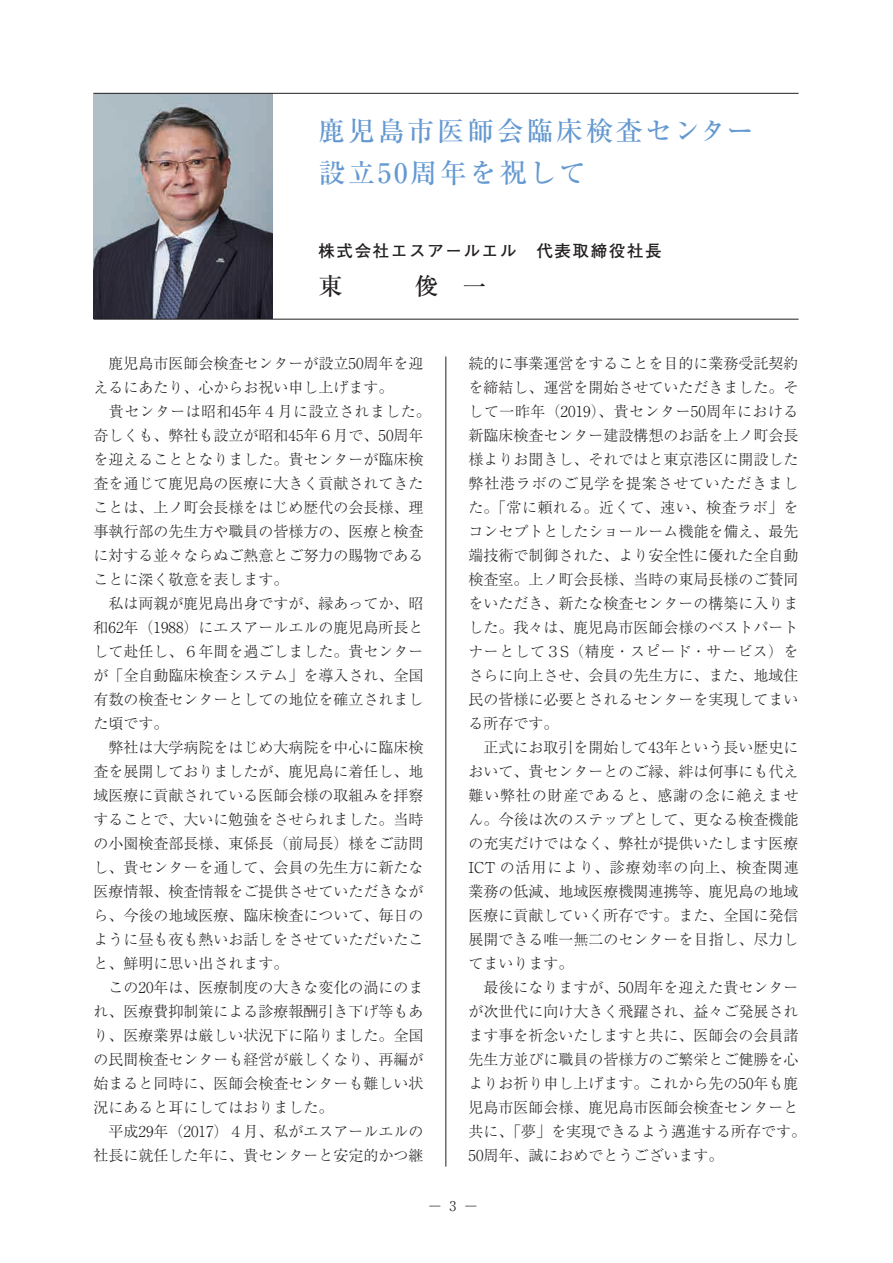
<style>
.page{position:relative;width:893px;height:1263px;background:#fff}
.page>*{position:absolute;margin:0;border:0;box-sizing:border-box;transform-origin:0 0}
.t1{font:500 27px/42px "Ryumin Pro";letter-spacing:.1em;color:#6599d1}
.t2{font:700 16.5px "Futo Go B101 Pro";letter-spacing:.1em;color:#231f20}
.t3{font:300 15px/24px "Ryumin Pro";color:#231f20}
.t4{font:300 13.5px "Ryumin Pro";color:#231f20;scale:1.5 1}
</style>
<div class="page">
<img style="left:94px;top:94px;width:178px;height:225px">
<hr style="left:446px;top:356px;width:1px;height:810px;background:#231f20">
<hr style="left:94px;top:319px;width:705px;height:1px;background:#231f20">
<hr style="left:94px;top:93px;width:705px;height:1px;background:#231f20">
<h1 class="t1" style="left:318px;top:108px;width:437px">鹿児島市医師会臨床検査センター設立50周年を祝して</h1>
<p class="t2" style="left:318px;top:237px;width:345px">株式会社エスアールエル　代表取締役社長</p>
<p class="t3" style="left:94px;top:350px;width:339px">　鹿児島市医師会検査センターが設立50周年を迎えるにあたり、心からお祝い申し上げます。<br>　貴センターは昭和45年４月に設立されました。奇しくも、弊社も設立が昭和45年６月で、50周年を迎えることとなりました。貴センターが臨床検査を通じて鹿児島の医療に大きく貢献されてきたことは、上ノ町会長様をはじめ歴代の会長様、理事執行部の先生方や職員の皆様方の、医療と検査に対する並々ならぬご熱意とご努力の賜物であることに深く敬意を表します。<br>　私は両親が鹿児島出身ですが、縁あってか、昭和62年（1988）にエスアールエルの鹿児島所長として赴任し、６年間を過ごしました。貴センターが「全自動臨床検査システム」を導入され、全国有数の検査センターとしての地位を確立されました頃です。<br>　弊社は大学病院をはじめ大病院を中心に臨床検査を展開しておりましたが、鹿児島に着任し、地域医療に貢献されている医師会様の取組みを拝察することで、大いに勉強をさせられました。当時の小園検査部長様、東係長（前局長）様をご訪問し、貴センターを通して、会員の先生方に新たな医療情報、検査情報をご提供させていただきながら、今後の地域医療、臨床検査について、毎日のように昼も夜も熱いお話しをさせていただいたこと、鮮明に思い出されます。<br>　この20年は、医療制度の大きな変化の渦にのまれ、医療費抑制策による診療報酬引き下げ等もあり、医療業界は厳しい状況下に陥りました。全国の民間検査センターも経営が厳しくなり、再編が始まると同時に、医師会検査センターも難しい状況にあると耳にしてはおりました。<br>　平成29年（2017）４月、私がエスアールエルの社長に就任した年に、貴センターと安定的かつ継</p>
<p class="t3" style="left:469px;top:350px;width:339px">続的に事業運営をすることを目的に業務受託契約を締結し、運営を開始させていただきました。そして一昨年（2019）、貴センター50周年における新臨床検査センター建設構想のお話を上ノ町会長様よりお聞きし、それではと東京港区に開設した弊社港ラボのご見学を提案させていただきました。「常に頼れる。近くて、速い、検査ラボ」をコンセプトとしたショールーム機能を備え、最先端技術で制御された、より安全性に優れた全自動検査室。上ノ町会長様、当時の東局長様のご賛同をいただき、新たな検査センターの構築に入りました。我々は、鹿児島市医師会様のベストパートナーとして３S（精度・スピード・サービス）をさらに向上させ、会員の先生方に、また、地域住民の皆様に必要とされるセンターを実現してまいる所存です。<br>　正式にお取引を開始して43年という長い歴史において、貴センターとのご縁、絆は何事にも代え難い弊社の財産であると、感謝の念に絶えません。今後は次のステップとして、更なる検査機能の充実だけではなく、弊社が提供いたします医療<br>ICT の活用により、診療効率の向上、検査関連業務の低減、地域医療機関連携等、鹿児島の地域医療に貢献していく所存です。また、全国に発信展開できる唯一無二のセンターを目指し、尽力してまいります。<br>　最後になりますが、50周年を迎えた貴センターが次世代に向け大きく飛躍され、益々ご発展されます事を祈念いたしますと共に、医師会の会員諸先生方並びに職員の皆様方のご繁栄とご健勝を心よりお祈り申し上げます。これから先の50年も鹿児島市医師会様、鹿児島市医師会検査センターと共に、「夢」を実現できるよう邁進する所存です。<br>50周年、誠におめでとうございます。</p>
<p class="t4" style="left:425px;top:1196px;width:39px">− 3 −</p>
</div>
